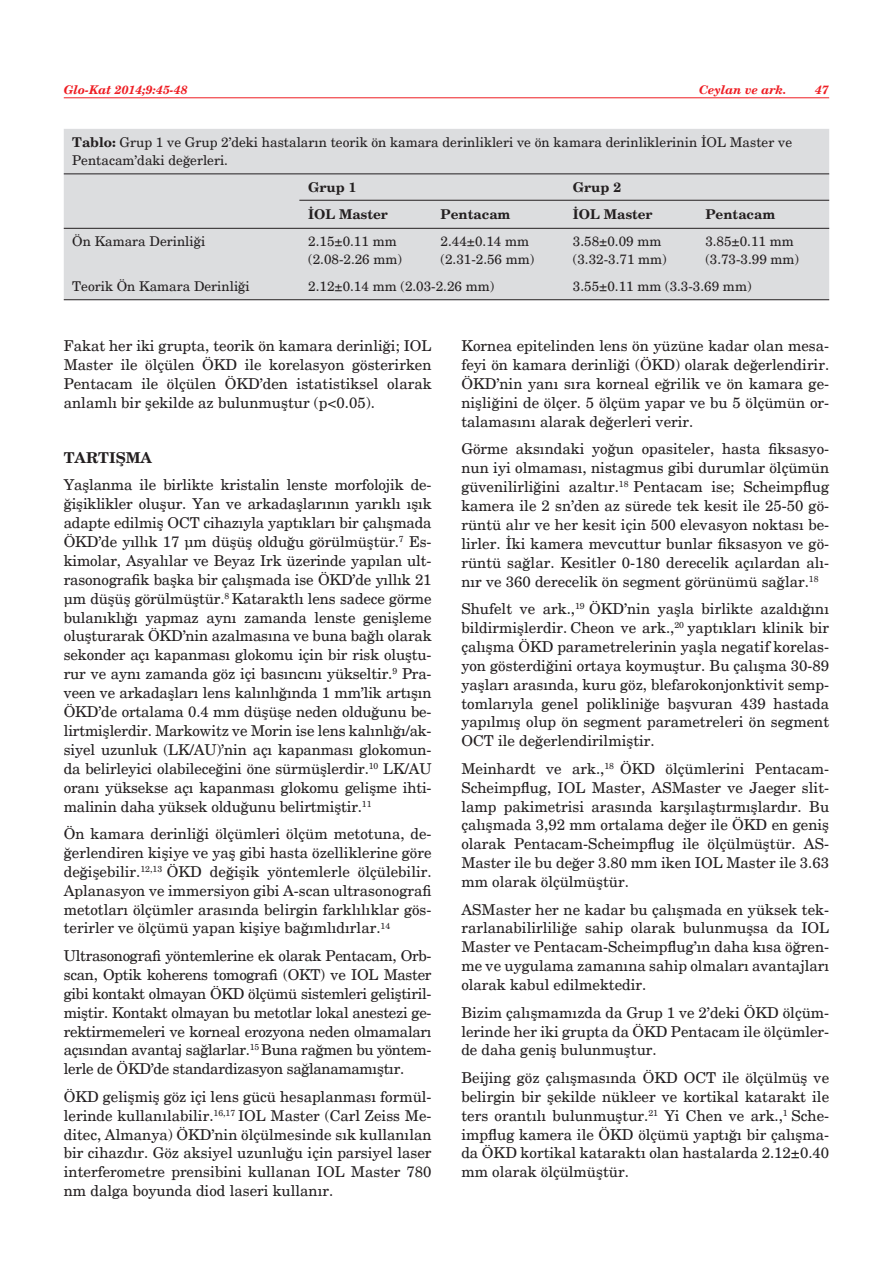
<style>
.page{position:relative;width:893px;height:1263px;background:#fff}
.page>*{position:absolute;margin:0;border:0;box-sizing:border-box;transform-origin:0 0}
.t1{font:15px/18.9px "New Century Schlbk";color:#231f20;text-align:justify}
.t2{font:700 15px "New Century Schlbk";color:#231f20}
.t3{font:13.5px/18px "New Century Schlbk";color:#231f20}
.t4{font:700 13.5px "New Century Schlbk";color:#231f20}
.t5{font:italic 700 12px "New Century Schlbk";color:#ee1d23}
.s1{font-weight:700}
</style>
<div class="page">
<hr style="left:64px;top:97px;width:765px;height:1px;background:#ee1d23">
<div style="left:64px;top:129px;width:765px;height:170px;background:#dcdddf"></div>
<hr style="left:64px;top:173px;width:765px;height:1px;background:#231f20">
<hr style="left:64px;top:228px;width:765px;height:1px;background:#231f20">
<hr style="left:299px;top:200px;width:530px;height:1px;background:#231f20">
<hr style="left:64px;top:299px;width:765px;height:1px;background:#231f20">
<p class="t5" style="left:64px;top:82px;width:125px">Glo-Kat 2014;9:45-48</p>
<p class="t5" style="left:699px;top:82px;width:89px">Ceylan ve ark.</p>
<p class="t5" style="left:815px;top:82px;width:15px">47</p>
<p class="t3" style="left:72px;top:134px;width:721px"><span class="s1">Tablo:</span> Grup 1 ve Grup 2’deki hastaların teorik ön kamara derinlikleri ve ön kamara derinliklerinin İOL Master ve<br>Pentacam’daki değerleri.</p>
<p class="t4" style="left:308px;top:179px;width:50px">Grup 1</p>
<p class="t4" style="left:573px;top:179px;width:50px">Grup 2</p>
<p class="t4" style="left:308px;top:206px;width:81px">İOL Master</p>
<p class="t4" style="left:441px;top:206px;width:71px">Pentacam</p>
<p class="t4" style="left:573px;top:206px;width:81px">İOL Master</p>
<p class="t4" style="left:705px;top:206px;width:71px">Pentacam</p>
<p class="t3" style="left:72px;top:233px;width:135px">Ön Kamara Derinliği</p>
<p class="t3" style="left:308px;top:233px;width:95px">2.15±0.11 mm (2.08-2.26 mm)</p>
<p class="t3" style="left:441px;top:233px;width:95px">2.44±0.14 mm (2.31-2.56 mm)</p>
<p class="t3" style="left:573px;top:233px;width:95px">3.58±0.09 mm (3.32-3.71 mm)</p>
<p class="t3" style="left:705px;top:233px;width:95px">3.85±0.11 mm (3.73-3.99 mm)</p>
<p class="t3" style="left:72px;top:278px;width:179px">Teorik Ön Kamara Derinliği</p>
<p class="t3" style="left:308px;top:278px;width:188px">2.12±0.14 mm (2.03-2.26 mm)</p>
<p class="t3" style="left:573px;top:278px;width:180px">3.55±0.11 mm (3.3-3.69 mm)</p>
<p class="t1" style="left:64px;top:337px;width:369px">Fakat her iki grupta, teorik ön kamara derinliği; IOL Master ile ölçülen ÖKD ile korelasyon gösterirken Pentacam ile ölçülen ÖKD’den istatistiksel olarak anlamlı bir şekilde az bulunmuştur (p&lt;0.05).</p>
<p class="t2" style="left:64px;top:448px;width:90px">TARTIŞMA</p>
<p class="t1" style="left:64px;top:476px;width:369px">Yaşlanma ile birlikte kristalin lenste morfolojik de&shy;ğişiklikler oluşur. Yan ve arkadaşlarının yarıklı ışık adapte edilmiş OCT cihazıyla yaptıkları bir çalışmada ÖKD’de yıllık 17 μm düşüş olduğu görülmüştür.<sup>7</sup> Es&shy;kimolar, Asyalılar ve Beyaz Irk üzerinde yapılan ult&shy;rasonografik başka bir çalışmada ise ÖKD’de yıllık 21 μm düşüş görülmüştür.<sup>8</sup> Kataraktlı lens sadece görme bulanıklığı yapmaz aynı zamanda lenste genişleme oluşturarak ÖKD’nin azalmasına ve buna bağlı olarak sekonder açı kapanması glokomu için bir risk oluştu&shy;rur ve aynı zamanda göz içi basıncını yükseltir.<sup>9</sup> Pra&shy;veen ve arkadaşları lens kalınlığında 1 mm’lik artışın ÖKD’de ortalama 0.4 mm düşüşe neden olduğunu be&shy;lirtmişlerdir. Markowitz ve Morin ise lens kalınlığı/ak&shy;siyel uzunluk (LK/AU)’nin açı kapanması glokomun&shy;da belirleyici olabileceğini öne sürmüşlerdir.<sup>10</sup> LK/AU oranı yüksekse açı kapanması glokomu gelişme ihti&shy;malinin daha yüksek olduğunu belirtmiştir.<sup>11</sup></p>
<p class="t1" style="left:64px;top:824px;width:369px">Ön kamara derinliği ölçümleri ölçüm metotuna, de&shy;ğerlendiren kişiye ve yaş gibi hasta özelliklerine göre değişebilir.<sup>12,13</sup> ÖKD değişik yöntemlerle ölçülebilir.<br>Aplanasyon ve immersiyon gibi A-scan ultrasonografi metotları ölçümler arasında belirgin farklılıklar gös&shy;terirler ve ölçümü yapan kişiye bağımlıdırlar.<sup>14</sup></p>
<p class="t1" style="left:64px;top:946px;width:369px">Ultrasonografi yöntemlerine ek olarak Pentacam, Orb&shy;scan, Optik koherens tomografi (OKT) ve IOL Master gibi kontakt olmayan ÖKD ölçümü sistemleri geliştiril&shy;miştir. Kontakt olmayan bu metotlar lokal anestezi ge&shy;rektirmemeleri ve korneal erozyona neden olmamaları açısından avantaj sağlarlar.<sup>15</sup> Buna rağmen bu yöntem&shy;lerle de ÖKD’de standardizasyon sağlanamamıştır.</p>
<p class="t1" style="left:64px;top:1087px;width:369px">ÖKD gelişmiş göz içi lens gücü hesaplanması formül&shy;lerinde kullanılabilir.<sup>16,17</sup> IOL Master (Carl Zeiss Me&shy;ditec, Almanya) ÖKD’nin ölçülmesinde sık kullanılan bir cihazdır. Göz aksiyel uzunluğu için parsiyel laser interferometre prensibini kullanan IOL Master 780 nm dalga boyunda diod laseri kullanır.</p>
<p class="t1" style="left:461px;top:337px;width:369px">Kornea epitelinden lens ön yüzüne kadar olan mesa&shy;feyi ön kamara derinliği (ÖKD) olarak değerlendirir.<br>ÖKD’nin yanı sıra korneal eğrilik ve ön kamara ge&shy;nişliğini de ölçer. 5 ölçüm yapar ve bu 5 ölçümün or&shy;talamasını alarak değerleri verir.</p>
<p class="t1" style="left:461px;top:440px;width:369px">Görme aksındaki yoğun opasiteler, hasta fiksasyo&shy;nun iyi olmaması, nistagmus gibi durumlar ölçümün güvenilirliğini azaltır.<sup>18</sup> Pentacam ise; Scheimpflug kamera ile 2 sn’den az sürede tek kesit ile 25-50 gö&shy;rüntü alır ve her kesit için 500 elevasyon noktası be&shy;lirler. İki kamera mevcuttur bunlar fiksasyon ve gö&shy;rüntü sağlar. Kesitler 0-180 derecelik açılardan alı&shy;nır ve 360 derecelik ön segment görünümü sağlar.<sup>18</sup></p>
<p class="t1" style="left:461px;top:599px;width:369px">Shufelt ve ark.,<sup>19</sup> ÖKD’nin yaşla birlikte azaldığını bildirmişlerdir. Cheon ve ark.,<sup>20</sup> yaptıkları klinik bir çalışma ÖKD parametrelerinin yaşla negatif korelas&shy;yon gösterdiğini ortaya koymuştur. Bu çalışma 30-89 yaşları arasında, kuru göz, blefarokonjonktivit semp&shy;tomlarıyla genel polikliniğe başvuran 439 hastada yapılmış olup ön segment parametreleri ön segment OCT ile değerlendirilmiştir.</p>
<p class="t1" style="left:461px;top:759px;width:369px">Meinhardt ve ark.,<sup>18</sup> ÖKD ölçümlerini Pentacam-Scheimpflug, IOL Master, ASMaster ve Jaeger slit&shy;lamp pakimetrisi arasında karşılaştırmışlardır. Bu çalışmada 3,92 mm ortalama değer ile ÖKD en geniş olarak Pentacam-Scheimpflug ile ölçülmüştür. AS-Master ile bu değer 3.80 mm iken IOL Master ile 3.63 mm olarak ölçülmüştür.</p>
<p class="t1" style="left:461px;top:900px;width:369px">ASMaster her ne kadar bu çalışmada en yüksek tek&shy;rarlanabilirliliğe sahip olarak bulunmuşsa da IOL Master ve Pentacam-Scheimpflug’ın daha kısa öğren&shy;me ve uygulama zamanına sahip olmaları avantajları olarak kabul edilmektedir.</p>
<p class="t1" style="left:461px;top:1003px;width:369px">Bizim çalışmamızda da Grup 1 ve 2’deki ÖKD ölçüm&shy;lerinde her iki grupta da ÖKD Pentacam ile ölçümler&shy;de daha geniş bulunmuştur.</p>
<p class="t1" style="left:461px;top:1068px;width:369px">Beijing göz çalışmasında ÖKD OCT ile ölçülmüş ve belirgin bir şekilde nükleer ve kortikal katarakt ile ters orantılı bulunmuştur.<sup>21</sup> Yi Chen ve ark.,<sup>1</sup> Sche&shy;impflug kamera ile ÖKD ölçümü yaptığı bir çalışma&shy;da ÖKD kortikal kataraktı olan hastalarda 2.12±0.40 mm olarak ölçülmüştür.</p>
</div>
